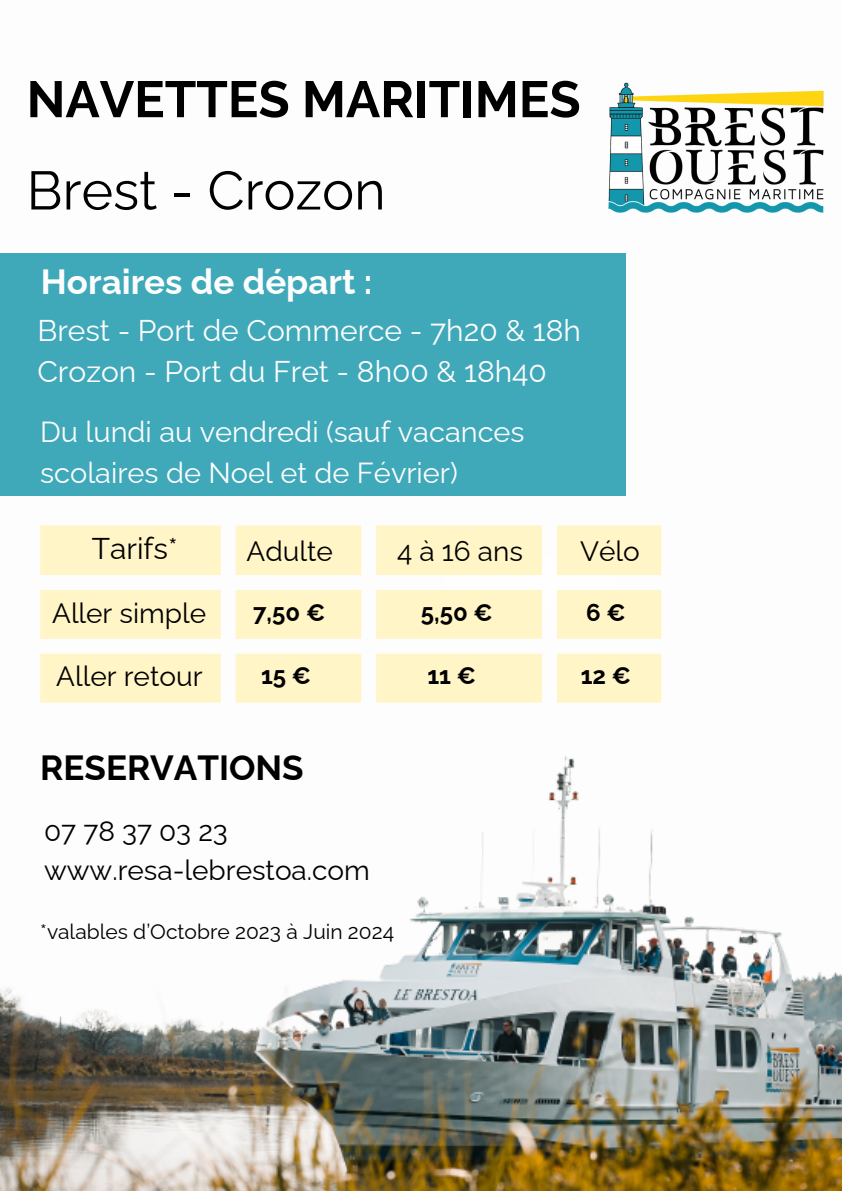
<style>
.page{position:relative;width:842px;height:1191px;background:#fff}
.page>*{position:absolute;margin:0;border:0;box-sizing:border-box;transform-origin:0 0}
.t1{font:53.9px "Raleway";color:#000}
.t2{font:700 50.9px "Raleway";color:#000}
.t3{font:700 35px "Raleway";color:#fdfdfd}
.t4{font:700 35px "Raleway";color:#000}
.t5{font:30px "Raleway";color:#fdfdfd}
.t6{font:30px "Raleway";color:#000}
.t7{font:29px/40.5px "Raleway";color:#fdfdfd}
.t8{font:28px "Raleway";color:#000}
.t9{font:700 24px "Raleway";color:#000}
.t10{font:21px "Raleway";color:#000}
.t11{font:700 12px "Raleway";color:#fff}
</style>
<div class="page">
<img style="left:0;top:702px;width:842px;height:488px">
<img style="left:608px;top:82px;width:216px;height:131px">
<div style="left:0;top:253px;width:626px;height:243px;background:#3fa9ba"></div>
<svg style="left:40px;top:525px;width:621px;height:177px;fill:#fff5c6"></svg>
<p class="t2" style="left:27px;top:69px;width:556px">NAVETTES MARITIMES</p>
<p class="t1" style="left:27px;top:159px;width:361px">Brest - Crozon</p>
<p class="t3" style="left:41px;top:261px;width:333px">Horaires de départ :</p>
<p class="t5" style="left:37px;top:313px;width:545px">Brest - Port de Commerce - 7h20 &amp; 18h</p>
<p class="t5" style="left:37px;top:354px;width:511px">Crozon - Port du Fret - 8h00 &amp; 18h40</p>
<p class="t7" style="left:40px;top:411px;width:486px">Du lundi au vendredi (sauf vacances scolaires de Noel et de Février)</p>
<p class="t6" style="left:92px;top:531px;width:87px">Tarifs*</p>
<p class="t11" style="left:124px;top:542px;width:14px">***</p>
<p class="t8" style="left:52px;top:597px;width:156px">Aller simple</p>
<p class="t8" style="left:56px;top:659px;width:148px">Aller retour</p>
<p class="t8" style="left:247px;top:535px;width:88px">Adulte</p>
<p class="t8" style="left:397px;top:535px;width:127px">4 à 16 ans</p>
<p class="t8" style="left:580px;top:535px;width:61px">Vélo</p>
<p class="t9" style="left:253px;top:598px;width:73px">7,50 €</p>
<p class="t9" style="left:421px;top:598px;width:73px">5,50 €</p>
<p class="t9" style="left:586px;top:598px;width:41px">6€</p>
<p class="t9" style="left:261px;top:661px;width:52px">15 €</p>
<p class="t9" style="left:427px;top:661px;width:50px">11 €</p>
<p class="t9" style="left:581px;top:661px;width:52px">12 €</p>
<p class="t4" style="left:40px;top:747px;width:265px">RESERVATIONS</p>
<p class="t8" style="left:44px;top:814px;width:185px">07 78 37 03 23</p>
<p class="t8" style="left:44px;top:853px;width:327px">www.resa-lebrestoa.com</p>
<p class="t10" style="left:40px;top:918px;width:355px">*valables d’Octobre 2023 à Juin 2024</p>
</div>
